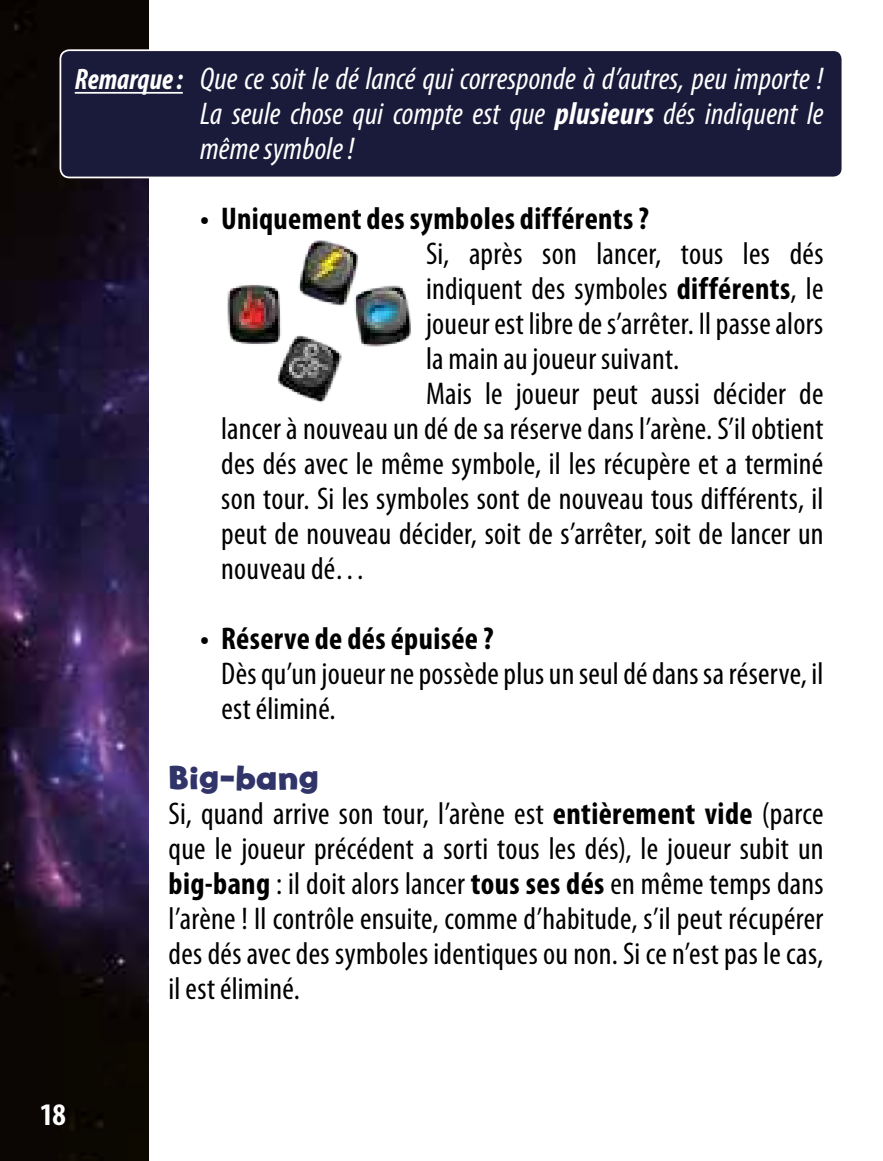
<style>
.page{position:relative;width:883px;height:1161px;background:#fff}
.page>*{position:absolute;margin:0;border:0;box-sizing:border-box;transform-origin:0 0}
.t1{font:700 35px "Billy";letter-spacing:.015em;color:#303469}
.t2{font:condensed 31.5px/35px "Myriad Pro";letter-spacing:.01em;color:#000}
.t3{font:italic condensed 31.5px/35px "Myriad Pro";letter-spacing:.005em;color:#fff;text-align:justify}
.t4{font:700 condensed 31.5px "Myriad Pro";letter-spacing:.01em;color:#000}
.t5{font:700 condensed 31.5px "Myriad Pro";color:#fff}
.t6{font:italic 700 condensed 29.75px "Myriad Pro";color:#fff;scale:.95 1}
.s1{font-weight:700}
</style>
<div class="page">
<img style="left:0;top:0;width:149px;height:1161px">
<div style="left:60px;top:50px;width:782px;height:127px;background:#1a1a3b;border-radius:9px"></div>
<div style="left:60px;top:49px;width:783px;height:129px;border:2px solid #fff;border-radius:9px"></div>
<hr style="left:75px;top:92px;width:108px;height:2px;background:#fff">
<img style="left:227px;top:240px;width:184px;height:163px">
<p class="t6" style="left:75px;top:61px;width:115px">Remarque :</p>
<p class="t3" style="left:200px;top:61px;width:625px">Que ce soit le dé lancé qui corresponde à d’autres, peu importe !<br>La seule chose qui compte est que <span class="s1">plusieurs</span> dés indiquent le même symbole !</p>
<p class="t4" style="left:200px;top:199px;width:450px">• Uniquement des symboles différents ?</p>
<p class="t2" style="left:426px;top:236px;width:399px">Si, après son lancer, tous les dés</p>
<p class="t2" style="left:426px;top:271px;width:399px">indiquent des symboles <span class="s1">différents</span>, le</p>
<p class="t2" style="left:426px;top:306px;width:399px">joueur est libre de s’arrêter. Il passe alors</p>
<p class="t2" style="left:426px;top:341px;width:255px">la main au joueur suivant.</p>
<p class="t2" style="left:426px;top:376px;width:399px">Mais le joueur peut aussi décider de</p>
<p class="t2" style="left:221px;top:411px;width:604px">lancer à nouveau un dé de sa réserve dans l’arène. S’il obtient</p>
<p class="t2" style="left:221px;top:446px;width:604px">des dés avec le même symbole, il les récupère et a terminé</p>
<p class="t2" style="left:221px;top:481px;width:604px">son tour. Si les symboles sont de nouveau tous différents, il</p>
<p class="t2" style="left:221px;top:516px;width:604px">peut de nouveau décider, soit de s’arrêter, soit de lancer un</p>
<p class="t2" style="left:221px;top:551px;width:146px">nouveau dé…</p>
<p class="t4" style="left:200px;top:619px;width:295px">• Réserve de dés épuisée ?</p>
<p class="t2" style="left:221px;top:656px;width:604px">Dès qu’un joueur ne possède plus un seul dé dans sa réserve, il est éliminé.</p>
<p class="t1" style="left:169px;top:758px;width:151px">Big-bang</p>
<p class="t2" style="left:169px;top:796px;width:656px;text-align:justify">Si, quand arrive son tour, l’arène est <span class="s1">entièrement vide</span> (parce que le joueur précédent a sorti tous les dés), le joueur subit un <span class="s1">big-bang</span> : il doit alors lancer <span class="s1">tous ses dés</span> en même temps dans l’arène ! Il contrôle ensuite, comme d’habitude, s’il peut récupérer des dés avec des symboles identiques ou non. Si ce n’est pas le cas, il est éliminé.</p>
<p class="t5" style="left:40px;top:1095px;width:28px">18</p>
</div>
